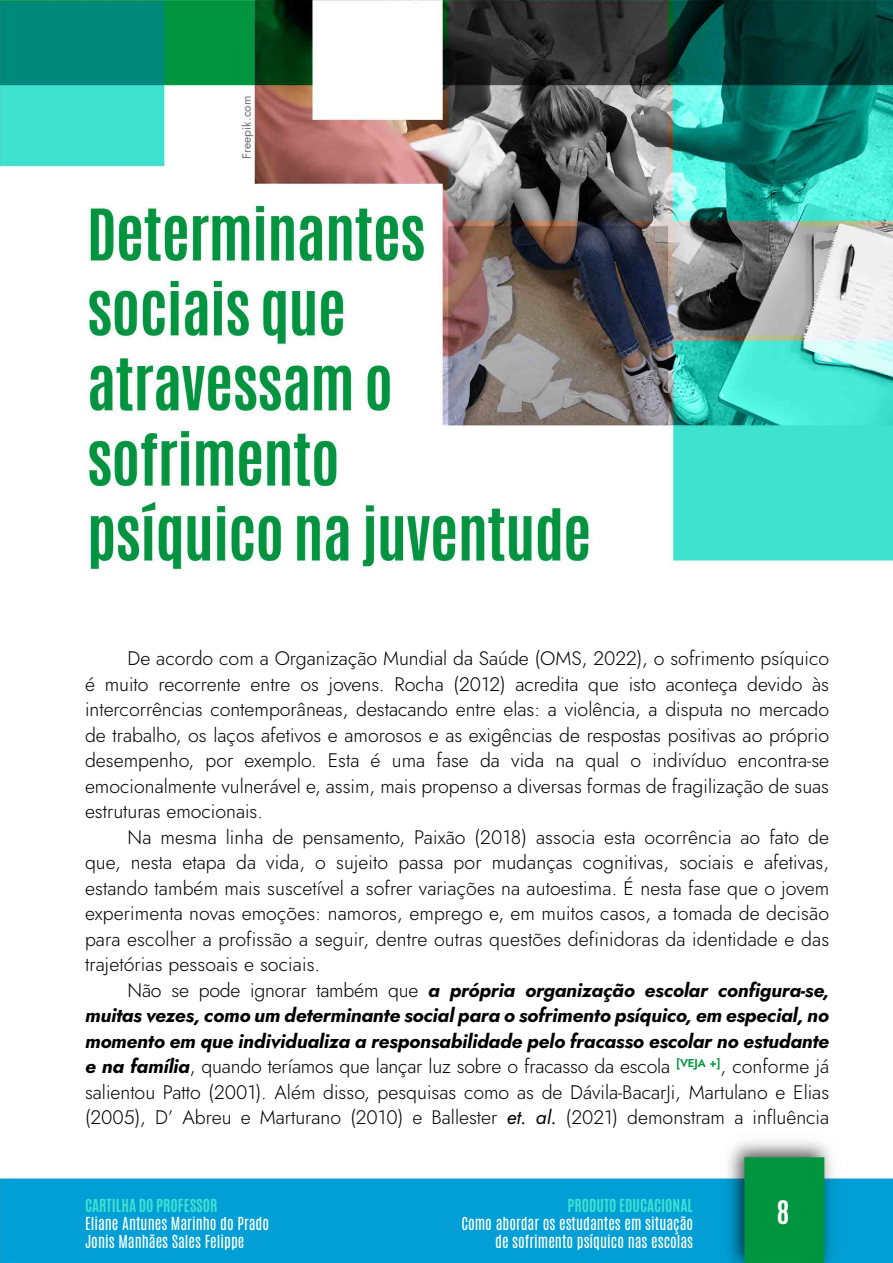
<style>
.page{position:relative;width:893px;height:1263px;background:#fff}
.page>*{position:absolute;margin:0;border:0;box-sizing:border-box;transform-origin:0 0}
.t1{font:700 27px "Antonio";color:#fff}
.t2{font:300 19.5px/25.5px "Jost";color:#000;text-align:justify}
.t3{font:15px/18px "Antonio";color:#fff}
.t4{font:700 15px "Antonio";color:#40e0d0}
.t5{font:12px "Jost";color:#706f6f}
.s1{font-weight:700;font-style:italic}
.s2{font-weight:400;font-style:italic}
</style>
<div class="page">
<img style="left:0;top:0;width:893px;height:1263px">
<p class="t5" style="left:239px;top:159px;width:64px;rotate:-90deg">Freepik.com</p>
<p class="t2" style="left:85px;top:646px;width:746px;text-indent:43px">De acordo com a Organização Mundial da Saúde (OMS, 2022), o sofrimento psíquico é muito recorrente entre os jovens. Rocha (2012) acredita que isto aconteça devido às intercorrências contemporâneas, destacando entre elas: a violência, a disputa no mercado de trabalho, os laços afetivos e amorosos e as exigências de respostas positivas ao próprio desempenho, por exemplo. Esta é uma fase da vida na qual o indivíduo encontra-se emocionalmente vulnerável e, assim, mais propenso a diversas formas de fragilização de suas estruturas emocionais.</p>
<p class="t2" style="left:85px;top:824px;width:746px;text-indent:43px">Na mesma linha de pensamento, Paixão (2018) associa esta ocorrência ao fato de que, nesta etapa da vida, o sujeito passa por mudanças cognitivas, sociais e afetivas, estando também mais suscetível a sofrer variações na autoestima. É nesta fase que o jovem experimenta novas emoções: namoros, emprego e, em muitos casos, a tomada de decisão para escolher a profissão a seguir, dentre outras questões definidoras da identidade e das trajetórias pessoais e sociais.</p>
<p class="t2" style="left:85px;top:977px;width:746px;text-indent:43px">Não se pode ignorar também que <span class="s1">a própria organização escolar configura-se, muitas vezes, como um determinante social para o sofrimento psíquico, em especial, no momento em que individualiza a responsabilidade pelo fracasso escolar no estudante e na família</span>, quando teríamos que lançar luz sobre o fracasso da escola <sup>[VEJA</sup> <sup>+]</sup>, conforme já salientou Patto (2001). Além disso, pesquisas como as de Dávila-BacarJi, Martulano e Elias (2005), D’ Abreu e Marturano (2010) e Ballester <span class="s2">et. al.</span> (2021) demonstram a influência</p>
<p class="t4" style="left:85px;top:1194px;width:134px">CARTILHA DO PROFESSOR</p>
<p class="t3" style="left:85px;top:1215px;width:186px">Eliane Antunes Marinho do Prado<br>Jonis Manhães Sales Felippe</p>
<p class="t4" style="left:568px;top:1194px;width:127px">PRODUTO EDUCACIONAL</p>
<p class="t3" style="left:461px;top:1215px;width:233px;text-align:right">Como abordar os estudantes em situação de sofrimento psíquico nas escolas</p>
<h1 class="t1" style="left:777px;top:1192px;width:14px">8</h1>
</div>
